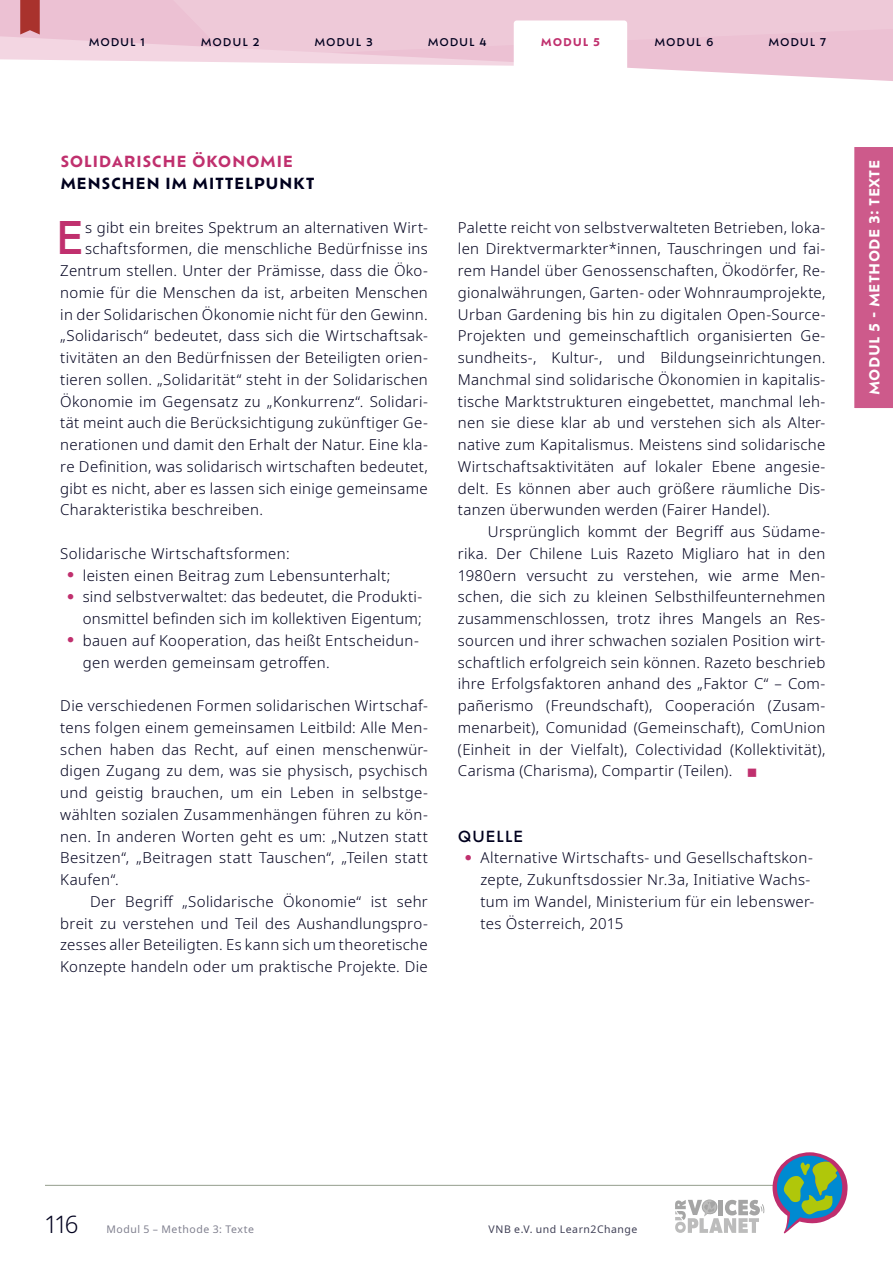
<style>
.page{position:relative;width:893px;height:1263px;background:#fff}
.page>*{position:absolute;margin:0;border:0;box-sizing:border-box;transform-origin:0 0}
.Brot_Initial{font:500 43.95px "Ofelia Text";color:#c0306e}
.t1{font:300 24px "Noto Sans";color:#00001e}
.Brot{font:300 15px/21.8px "Noto Sans";letter-spacing:.025em;color:#00001e;text-align:justify}
.Brot_Initial-2{font:300 15px "Noto Sans";letter-spacing:.02em;color:#00001e}
.Brot_nicht_eingerück{font:300 15px/21.8px "Noto Sans";letter-spacing:.025em;color:#00001e;text-align:justify}
.Überschrift_H3{font:700 15px/21.8px "Ofelia Text";letter-spacing:.035em;color:#00001e}
.Überschrift_H3_Quell{font:500 15px "Ofelia Text";letter-spacing:.03em;color:#00001e}
.t2{font:700 13.5px "Ofelia Text";letter-spacing:.03em;color:#fff}
.t3{font:500 10.5px "Ofelia Text";letter-spacing:.075em;color:#00001e}
.t4{font:10.5px "Noto Sans";letter-spacing:.05em;color:#404056}
.t5{font:10.5px "Noto Sans";letter-spacing:.055em;color:#80808f}
.t6{font:700 10.5px "Ofelia Text";letter-spacing:.08em;color:#c0306e}
.s1{color:#c0306e}
.s2{font-family:"Ofelia Text";font-weight:700;font-size:24px;color:#c0306e}
</style>
<div class="page">
<hr style="left:45px;top:1185px;width:780px;height:1px;background:#949d8c">
<svg style="left:675px;top:1199px;width:89px;height:34px"></svg>
<svg style="left:772px;top:1152px;width:75px;height:81px"></svg>
<div style="left:854px;top:147px;width:39px;height:261px;background:#cd5a8b"></div>
<svg style="left:0;top:0;width:893px;height:81px"></svg>
<div style="left:124px;top:0;width:769px;height:57px;background:#eec9d8"></div>
<svg style="left:20px;top:0;width:20px;height:35px"></svg>
<div style="left:514px;top:20px;width:113px;height:74px;background:#fff;border-radius:3px"></div>
<p class="t3" style="left:89px;top:35px;width:58px">MODUL 1</p>
<p class="t3" style="left:201px;top:35px;width:60px">MODUL 2</p>
<p class="t3" style="left:314px;top:35px;width:60px">MODUL 3</p>
<p class="t3" style="left:428px;top:35px;width:60px">MODUL 4</p>
<p class="t6" style="left:541px;top:35px;width:60px">MODUL 5</p>
<p class="t3" style="left:654px;top:35px;width:60px">MODUL 6</p>
<p class="t3" style="left:768px;top:35px;width:59px">MODUL 7</p>
<p class="Überschrift_H3" style="left:60px;top:150px;width:256px"><span class="s1">SOLIDARISCHE ÖKONOMIE<br></span>MENSCHEN IM MITTELPUNKT</p>
<p class="Brot_Initial" style="left:55px;top:204px;width:31px">E</p>
<p class="Brot_Initial-2" style="left:85px;top:217px;width:344px">s gibt ein breites Spektrum an alternativen Wirt-</p>
<p class="Brot_Initial-2" style="left:85px;top:238px;width:344px">schaftsformen, die menschliche Bedürfnisse ins</p>
<p class="Brot_Initial-2" style="left:60px;top:260px;width:369px">Zentrum stellen. Unter der Prämisse, dass die Öko-</p>
<p class="Brot_Initial-2" style="left:60px;top:282px;width:369px">nomie für die Menschen da ist, arbeiten Menschen</p>
<p class="Brot_Initial-2" style="left:60px;top:304px;width:369px">in der Solidarischen Ökonomie nicht für den Gewinn.</p>
<p class="Brot_Initial-2" style="left:60px;top:325px;width:369px">„Solidarisch“ bedeutet, dass sich die Wirtschaftsak-</p>
<p class="Brot_Initial-2" style="left:60px;top:347px;width:369px">tivitäten an den Bedürfnissen der Beteiligten orien-</p>
<p class="Brot_Initial-2" style="left:60px;top:369px;width:369px">tieren sollen. „Solidarität“ steht in der Solidarischen</p>
<p class="Brot_Initial-2" style="left:60px;top:391px;width:369px">Ökonomie im Gegensatz zu „Konkurrenz“. Solidari-</p>
<p class="Brot_Initial-2" style="left:60px;top:412px;width:369px">tät meint auch die Berücksichtigung zukünftiger Ge-</p>
<p class="Brot_Initial-2" style="left:60px;top:434px;width:369px">nerationen und damit den Erhalt der Natur. Eine kla-</p>
<p class="Brot_Initial-2" style="left:60px;top:456px;width:369px">re Definition, was solidarisch wirtschaften bedeutet,</p>
<p class="Brot_Initial-2" style="left:60px;top:478px;width:369px">gibt es nicht, aber es lassen sich einige gemeinsame</p>
<p class="Brot_Initial-2" style="left:60px;top:499px;width:204px">Charakteristika beschreiben.</p>
<p class="Brot_nicht_eingerück" style="left:60px;top:543px;width:231px">Solidarische Wirtschaftsformen:</p>
<p class="Brot" style="left:66px;top:565px;width:326px"><span class="s2">•</span> leisten einen Beitrag zum Lebensunterhalt;</p>
<p class="Brot" style="left:66px;top:586px;width:357px;text-align:right"><span class="s2">•</span> sind selbstverwaltet: das bedeutet, die Produkti&shy;onsmittel befinden sich im kollektiven Eigentum;</p>
<p class="Brot" style="left:83px;top:630px;width:338px;text-indent:-16px"><span class="s2">•</span> bauen auf Kooperation, das heißt Entscheidun&shy;gen werden gemeinsam getroffen.</p>
<p class="Brot_nicht_eingerück" style="left:60px;top:695px;width:369px">Die verschiedenen Formen solidarischen Wirtschaf&shy;tens folgen einem gemeinsamen Leitbild: Alle Men&shy;schen haben das Recht, auf einen menschenwür&shy;digen Zugang zu dem, was sie physisch, psychisch und geistig brauchen, um ein Leben in selbstge&shy;wählten sozialen Zusammenhängen führen zu kön&shy;nen. In anderen Worten geht es um: „Nutzen statt Besitzen“, „Beitragen statt Tauschen“, „Teilen statt Kaufen“.</p>
<p class="Brot" style="left:60px;top:891px;width:369px;text-indent:30px">Der Begriff „Solidarische Ökonomie“ ist sehr breit zu verstehen und Teil des Aushandlungspro&shy;zesses aller Beteiligten. Es kann sich um theoretische Konzepte handeln oder um praktische Projekte. Die</p>
<p class="Brot" style="left:458px;top:217px;width:369px">Palette reicht von selbstverwalteten Betrieben, loka&shy;len Direktvermarkter*innen, Tauschringen und fai&shy;rem Handel über Genossenschaften, Ökodörfer, Re&shy;gionalwährungen, Garten- oder Wohnraumprojekte, Urban Gardening bis hin zu digitalen Open-Source-Projekten und gemeinschaftlich organisierten Ge&shy;sundheits-, Kultur-, und Bildungseinrichtungen.<br>Manchmal sind solidarische Ökonomien in kapitalis&shy;tische Marktstrukturen eingebettet, manchmal leh&shy;nen sie diese klar ab und verstehen sich als Alter&shy;native zum Kapitalismus. Meistens sind solidarische Wirtschaftsaktivitäten auf lokaler Ebene angesie&shy;delt. Es können aber auch größere räumliche Dis&shy;tanzen überwunden werden (Fairer Handel).</p>
<p class="Brot" style="left:458px;top:521px;width:369px;text-indent:30px">Ursprünglich kommt der Begriff aus Südame&shy;rika. Der Chilene Luis Razeto Migliaro hat in den 1980ern versucht zu verstehen, wie arme Men&shy;schen, die sich zu kleinen Selbsthilfeunternehmen zusammenschlossen, trotz ihres Mangels an Res&shy;sourcen und ihrer schwachen sozialen Position wirt&shy;schaftlich erfolgreich sein können. Razeto beschrieb ihre Erfolgsfaktoren anhand des „Faktor C“ – Com&shy;pañerismo (Freundschaft), Cooperación (Zusam&shy;menarbeit), Comunidad (Gemeinschaft), ComUnion (Einheit in der Vielfalt), Colectividad (Kollektivität), Carisma (Charisma), Compartir (Teilen). <span class="s1">■</span></p>
<p class="Überschrift_H3_Quell" style="left:458px;top:825px;width:67px">QUELLE</p>
<p class="Brot" style="left:480px;top:847px;width:336px;text-align:left;text-indent:-16px"><span class="s2">•</span> Alternative Wirtschafts- und Gesellschaftskon&shy;zepte, Zukunftsdossier Nr.3a, Initiative Wachs&shy;tum im Wandel, Ministerium für ein lebenswer&shy;tes Österreich, 2015</p>
<p class="t2" style="left:864px;top:395px;width:237px;rotate:-90deg">MODUL 5 - METHODE 3: TEXTE</p>
<h2 class="t1" style="left:44px;top:1207px;width:36px">116</h2>
<p class="t5" style="left:106px;top:1222px;width:149px">Modul 5 – Methode 3: Texte</p>
<p class="t4" style="left:489px;top:1222px;width:150px">VNB e.V. und Learn2Change</p>
</div>
